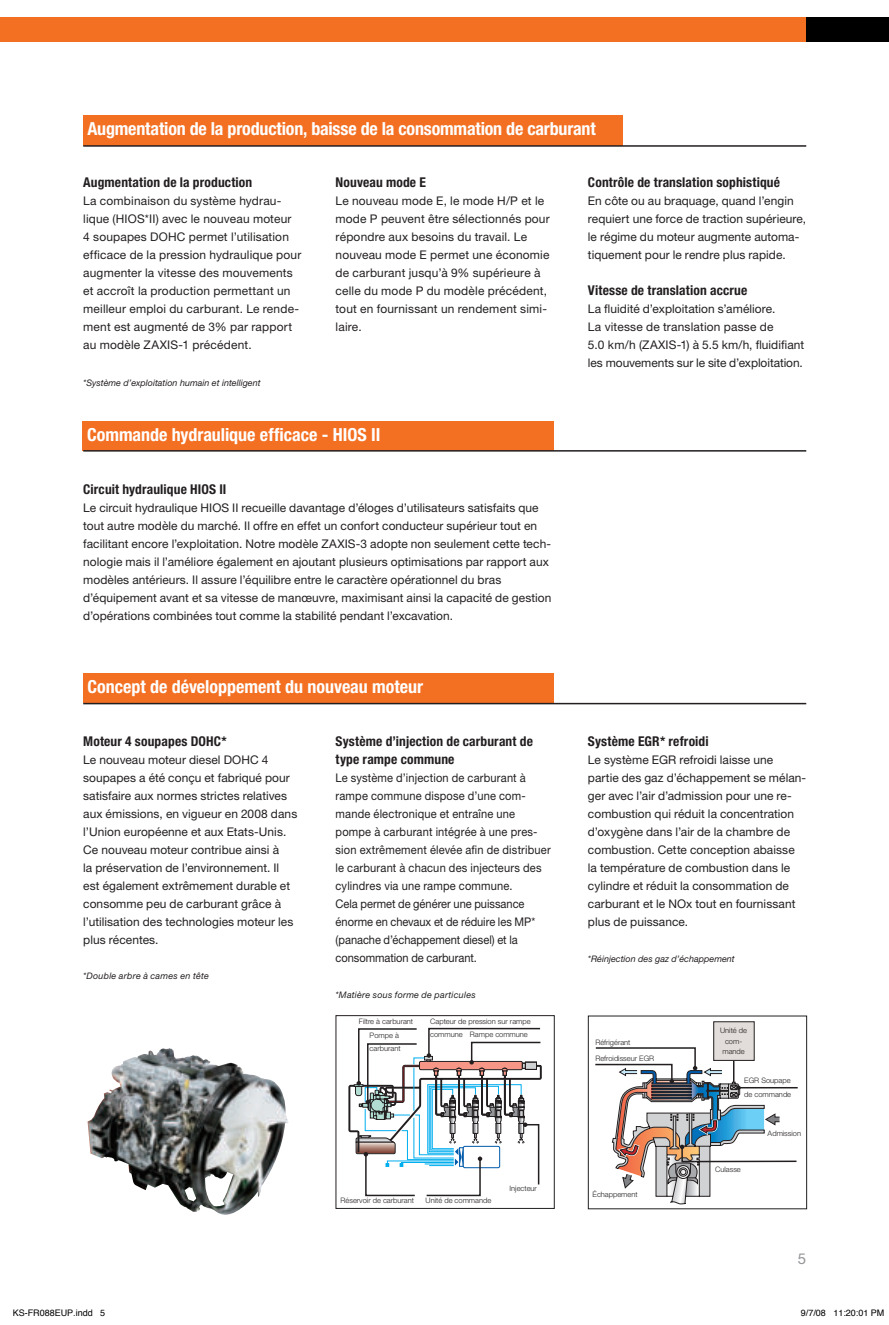
<style>
.page{position:relative;width:889px;height:1325px;background:#fff}
.page>*{position:absolute;margin:0;border:0;box-sizing:border-box;transform-origin:0 0}
.t1{font:700 condensed 18px "Helvetica Neue";letter-spacing:-.005em;color:#fff}
.t2{font:700 condensed 13.5px/18px "Helvetica Neue";letter-spacing:.01em;color:#231f20}
.t3{font:11.85px/18px "Helvetica Neue";letter-spacing:.005em;color:#231f20}
.t4{font:11.85px/18px "Helvetica Neue";letter-spacing:.005em;color:#231f20;scale:.93 1}
.t5{font:italic 9px "Helvetica Neue";color:#231f20}
.t6{font:9px "Helvetica";color:#000}
.t7{font:italic 9px "Helvetica Neue";letter-spacing:.025em;color:#231f20}
.t8{font:italic 9px "Helvetica Neue";letter-spacing:.03em;color:#231f20}
.t9{font:300 7.5px/10.5px "Helvetica Neue";color:#231f20;text-align:center}
</style>
<div class="page">
<div style="left:0;top:18px;width:889px;height:24px;background:#f36f21"></div>
<div style="left:806px;top:18px;width:83px;height:24px;background:#000"></div>
<img style="left:87px;top:1048px;width:178px;height:142px">
<div style="left:83px;top:115px;width:540px;height:31px;background:#f36f21"></div>
<div style="left:83px;top:673px;width:471px;height:30px;background:#f36f21"></div>
<hr style="left:83px;top:703px;width:723px;height:1px;background:#231f20">
<hr style="left:83px;top:145px;width:723px;height:2px;background:#231f20">
<div style="left:83px;top:421px;width:471px;height:30px;background:#f36f21"></div>
<hr style="left:83px;top:450px;width:723px;height:2px;background:#231f20">
<svg style="left:349px;top:1028px;width:192px;height:168px"></svg>
<div style="left:335px;top:1015px;width:220px;height:194px;border:1px solid #231f20"></div>
<svg style="left:595px;top:1046px;width:202px;height:158px"></svg>
<div style="left:714px;top:1022px;width:40px;height:38px;background:#e2ddda"></div>
<div style="left:713px;top:1021px;width:41px;height:39px;border:1px solid #231f20"></div>
<div style="left:588px;top:1015px;width:219px;height:194px;border:1px solid #231f20"></div>
<h1 class="t1" style="left:87px;top:119px;width:510px">Augmentation de la production, baisse de la consommation de carburant</h1>
<p class="t2" style="left:83px;top:174px;width:171px">Augmentation de la production</p>
<p class="t3" style="left:83px;top:192px;width:220px">La combinaison du système hydrau&shy;lique (HIOS*II) avec le nouveau moteur<br>4 soupapes DOHC permet l’utilisation efficace de la pression hydraulique pour augmenter la vitesse des mouvements et accroît la production permettant un meilleur emploi du carburant. Le rende&shy;ment est augmenté de 3% par rapport au modèle ZAXIS-1 précédent.</p>
<p class="t5" style="left:83px;top:379px;width:179px">*Système d’exploitation humain et intelligent</p>
<p class="t2" style="left:335px;top:174px;width:92px">Nouveau mode E</p>
<p class="t3" style="left:335px;top:192px;width:216px">Le nouveau mode E, le mode H/P et le mode P peuvent être sélectionnés pour répondre aux besoins du travail. Le nouveau mode E permet une économie de carburant jusqu’à 9% supérieure à celle du mode P du modèle précédent, tout en fournissant un rendement simi&shy;laire.</p>
<h1 class="t1" style="left:87px;top:425px;width:295px">Commande hydraulique efficace - HIOS II</h1>
<p class="t2" style="left:83px;top:480px;width:145px">Circuit hydraulique HIOS II</p>
<p class="t3" style="left:83px;top:498px;width:470px">Le circuit hydraulique HIOS II recueille davantage d’éloges d’utilisateurs satisfaits que tout autre modèle du marché. Il offre en effet un confort conducteur supérieur tout en facilitant encore l’exploitation. Notre modèle ZAXIS-3 adopte non seulement cette tech&shy;nologie mais il l’améliore également en ajoutant plusieurs optimisations par rapport aux modèles antérieurs. Il assure l’équilibre entre le caractère opérationnel du bras d’équipement avant et sa vitesse de manœuvre, maximisant ainsi la capacité de gestion d’opérations combinées tout comme la stabilité pendant l’excavation.</p>
<h1 class="t1" style="left:87px;top:677px;width:337px">Concept de développement du nouveau moteur</h1>
<p class="t2" style="left:83px;top:732px;width:145px">Moteur 4 soupapes DOHC*</p>
<p class="t3" style="left:83px;top:750px;width:216px">Le nouveau moteur diesel DOHC 4 soupapes a été conçu et fabriqué pour satisfaire aux normes strictes relatives aux émissions, en vigueur en 2008 dans l’Union européenne et aux Etats-Unis.<br>Ce nouveau moteur contribue ainsi à<br>la préservation de l’environnement. Il est également extrêmement durable et consomme peu de carburant grâce à l’utilisation des technologies moteur les plus récentes.</p>
<p class="t8" style="left:83px;top:972px;width:127px">*Double arbre à cames en tête</p>
<p class="t2" style="left:335px;top:732px;width:199px">Système d’injection de carburant de type rampe commune</p>
<p class="t4" style="left:335px;top:768px;width:233px">Le système d’injection de carburant à rampe commune dispose d’une com&shy;mande électronique et entraîne une pompe à carburant intégrée à une pres&shy;sion extrêmement élevée afin de distribuer le carburant à chacun des injecteurs des cylindres via une rampe commune.<br>Cela permet de générer une puissance énorme en chevaux et de réduire les MP* (panache d’échappement diesel) et la consommation de carburant.</p>
<p class="t7" style="left:335px;top:991px;width:142px">*Matière sous forme de particules</p>
<p class="t9" style="left:359px;top:1014px;width:56px;line-height:14.5px">Filtre à carburant<br>Pompe à</p>
<p class="t9" style="left:370px;top:1043px;width:32px">carburant</p>
<p class="t9" style="left:430px;top:1014px;width:102px;line-height:13.5px;text-align:left">Capteur de pression sur rampe commune Rampe commune</p>
<p class="t9" style="left:340px;top:1195px;width:75px">Réservoir de carburant</p>
<p class="t9" style="left:425px;top:1195px;width:67px">Unité de commande</p>
<p class="t9" style="left:509px;top:1183px;width:29px">Injecteur</p>
<p class="t2" style="left:588px;top:174px;width:194px">Contrôle de translation sophistiqué</p>
<p class="t3" style="left:588px;top:192px;width:220px">En côte ou au braquage, quand l’engin requiert une force de traction supérieure, le régime du moteur augmente automa&shy;tiquement pour le rendre plus rapide.</p>
<p class="t2" style="left:588px;top:282px;width:161px">Vitesse de translation accrue</p>
<p class="t3" style="left:588px;top:300px;width:218px">La fluidité d’exploitation s’améliore.<br>La vitesse de translation passe de<br>5.0 km/h (ZAXIS-1) à 5.5 km/h, fluidifiant les mouvements sur le site d’exploitation.</p>
<p class="t2" style="left:588px;top:732px;width:122px">Système EGR* refroidi</p>
<p class="t3" style="left:588px;top:750px;width:220px">Le système EGR refroidi laisse une partie des gaz d’échappement se mélan&shy;ger avec l’air d’admission pour une re&shy;combustion qui réduit la concentration d’oxygène dans l’air de la chambre de combustion. Cette conception abaisse la température de combustion dans le cylindre et réduit la consommation de carburant et le NOx tout en fournissant plus de puissance.</p>
<p class="t5" style="left:588px;top:955px;width:148px">*Réinjection des gaz d’échappement</p>
<p class="t9" style="left:595px;top:1036px;width:37px">Réfrigérant</p>
<p class="t9" style="left:595px;top:1053px;width:60px">Refroidisseur EGR</p>
<p class="t9" style="left:592px;top:1189px;width:47px">Échappement</p>
<p class="t9" style="left:720px;top:1025px;width:28px">Unité de com&shy;mande</p>
<p class="t9" style="left:744px;top:1074px;width:48px;line-height:13.2px;text-align:left">EGR Soupape de commande</p>
<p class="t9" style="left:715px;top:1163px;width:27px">Culasse</p>
<p class="t9" style="left:767px;top:1128px;width:35px">Admission</p>
<p class="t6" style="left:13px;top:1307px;width:94px">KS-FR088EUP.indd 5</p>
<p class="t6" style="left:801px;top:1307px;width:85px">9/7/08 11:20:01 PM</p>
</div>
